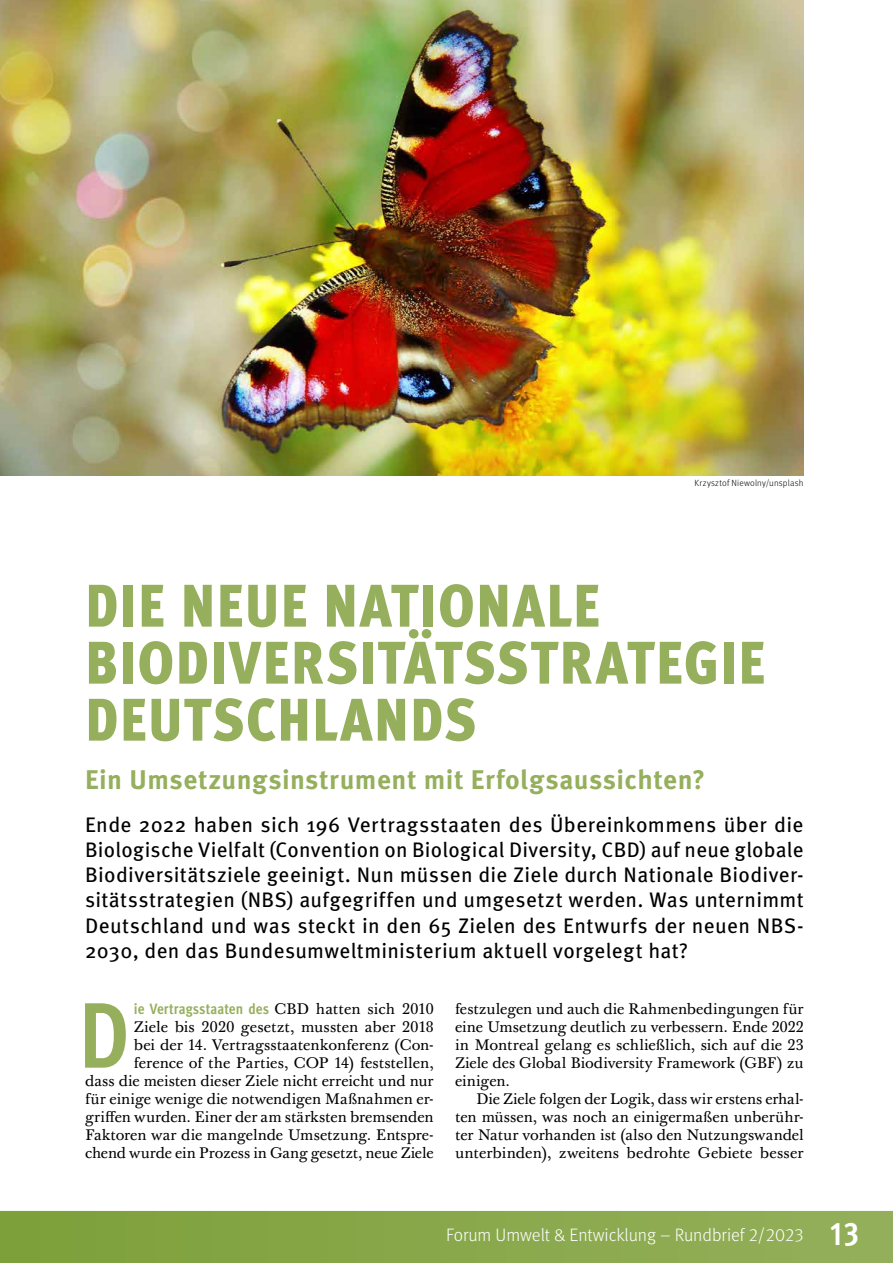
<style>
.page{position:relative;width:893px;height:1263px;background:#fff}
.page>*{position:absolute;margin:0;border:0;box-sizing:border-box;transform-origin:0 0}
.t1{font:700 condensed 93px "Meta Pro";color:#95af5c}
.t2{font:900 condensed 60px/57px "Meta Pro";letter-spacing:.025em;color:#95af5c}
.t3{font:700 27px "Meta Pro";letter-spacing:.015em;color:#95af5c}
.t4{font:21px/25.2px "Meta Pro";letter-spacing:.015em;color:#000;text-align:justify}
.t5{font:300 18px "Meta Pro";color:#fff}
.t6{font:15px/18px "Baskerville 10 Pro";color:#000;text-align:justify}
.t7{font:700 condensed 15px "Meta Pro";letter-spacing:.005em;color:#95af5c}
.t8{font:300 9px "Meta Pro";letter-spacing:.02em;color:#000}
.s1{font-family:"Baskerville 10 Pro";font-weight:400;font-stretch:normal;color:#000}
.s2{font-weight:700;font-stretch:condensed;font-size:33px}
</style>
<div class="page">
<img style="left:0;top:0;width:804px;height:475px">
<svg style="left:0;top:1211px;width:893px;height:52px;background:#88a74a"></svg>
<p class="t8" style="left:695px;top:476px;width:111px">Krzysztof Niewolny/unsplash</p>
<h2 class="t2" style="left:85px;top:574px;width:681px">DIE NEUE NATIONALE<br>BIODIVERSITÄTSSTRATEGIE<br>DEUTSCHLANDS</h2>
<h3 class="t3" style="left:85px;top:758px;width:622px">Ein Umsetzungsinstrument mit Erfolgsaussichten?</h3>
<p class="t4" style="left:85px;top:810px;width:720px">Ende 2022 haben sich 196 Vertragsstaaten des Übereinkommens über die Biologische Vielfalt (Convention on Biological Diversity, CBD) auf neue globale Biodiversitätsziele geeinigt. Nun müssen die Ziele durch Nationale Biodiver&shy;sitätsstrategien (NBS) aufgegriffen und umgesetzt werden. Was unternimmt Deutschland und was steckt in den 65 Zielen des Entwurfs der neuen NBS-2030, den das Bundesumweltministerium aktuell vorgelegt hat?</p>
<h1 class="t1" style="left:79px;top:964px;width:52px">D</h1>
<p class="t7" style="left:134px;top:997px;width:301px">ie Vertragsstaaten des <span class="s1">CBD hatten sich 2010</span></p>
<p class="t6" style="left:85px;top:1018px;width:350px;text-align:right">Ziele bis 2020 gesetzt, mussten aber 2018<br>bei der 14. Vertragsstaatenkonferenz (Con&shy;ference of the Parties, COP 14) feststellen,<br>dass die meisten dieser Ziele nicht erreicht und nur für einige wenige die notwendigen Maßnahmen er&shy;griffen wurden. Einer der am stärksten bremsenden Faktoren war die mangelnde Umsetzung. Entspre&shy;chend wurde ein Prozess in Gang gesetzt, neue Ziele</p>
<p class="t6" style="left:455px;top:1000px;width:350px">festzulegen und auch die Rahmenbedingungen für eine Umsetzung deutlich zu verbessern. Ende 2022 in Montreal gelang es schließlich, sich auf die 23<br>Ziele des Global Biodiversity Framework (GBF) zu einigen.</p>
<p class="t6" style="left:455px;top:1090px;width:350px;text-indent:21px">Die Ziele folgen der Logik, dass wir erstens erhal&shy;ten müssen, was noch an einigermaßen unberühr&shy;ter Natur vorhanden ist (also den Nutzungswandel unterbinden), zweitens bedrohte Gebiete besser</p>
<p class="t5" style="left:446px;top:1222px;width:415px">Forum Umwelt &amp; Entwicklung – Rundbrief 2/2023 <span class="s2">13</span></p>
</div>
